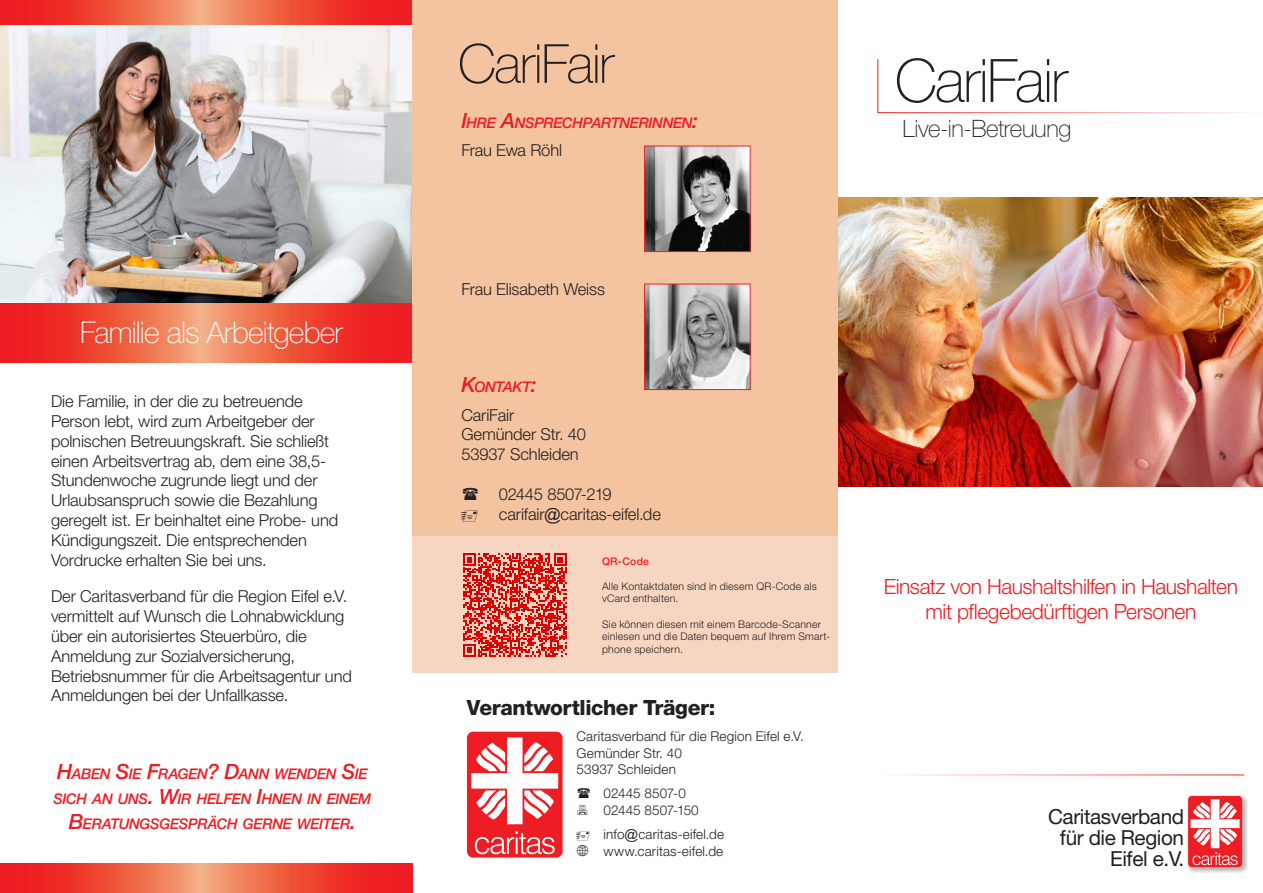
<style>
.page{position:relative;width:1263px;height:893px;background:#fff}
.page>*{position:absolute;margin:0;border:0;box-sizing:border-box;transform-origin:0 0}
.t1{font:100 60px "Helvetica Neue LT Std";letter-spacing:-.03em;color:#231f20}
.t2{font:100 54px "Helvetica Neue LT Std";letter-spacing:-.03em;color:#231f20}
.t3{font:100 30px "Helvetica Neue LT Std";letter-spacing:-.025em;color:#fff}
.t4{font:100 24px "Helvetica Neue LT Std";letter-spacing:-.015em;color:#231f20}
.t5{font:300 21px/25.2px "Helvetica Neue LT Std";letter-spacing:-.02em;color:#ee1d23;text-align:center}
.t6{font:800 21px "Helvetica Neue LT Std";letter-spacing:-.02em;color:#231f20}
.t7{font:20.7px/21.5px "Helvetica Neue LT Std";letter-spacing:-.02em;color:#231f20;text-align:right}
.t8{font:300 16.5px/19.8px "Helvetica Neue LT Std";letter-spacing:-.005em;color:#231f20}
.t9{font:italic 500 14.7px/25.2px "Helvetica Neue LT Std";letter-spacing:-.03em;color:#ee1d23;text-align:center}
.t10{font:300 13.5px/16.2px "Helvetica Neue LT Std";letter-spacing:.01em;color:#231f20}
.t11{font:300 10.5px/12.6px "Helvetica Neue LT Std";letter-spacing:.02em;color:#231f20}
.t12{font:500 10.5px "Helvetica Neue LT Std";letter-spacing:.02em;color:#ee1d23}
.s1{font-size:21px}
.s2{font-family:"Arial";font-weight:400}
</style>
<div class="page">
<svg style="left:0;top:303px;width:412px;height:60px;background:#ef513e"></svg>
<svg style="left:0;top:863px;width:412px;height:30px;background:#ef513e"></svg>
<svg style="left:0;top:0;width:412px;height:25px;background:#ef513e"></svg>
<img style="left:838px;top:198px;width:425px;height:288px">
<img style="left:0;top:25px;width:412px;height:278px">
<div style="left:412px;top:0;width:426px;height:537px;background:#f4c3a0"></div>
<div style="left:412px;top:537px;width:426px;height:136px;background:#f6d6c1"></div>
<img style="left:646px;top:148px;width:102px;height:102px">
<div style="left:644px;top:146px;width:106px;height:106px;border:1px solid #ee1d23"></div>
<img style="left:646px;top:286px;width:102px;height:102px">
<div style="left:644px;top:284px;width:106px;height:106px;border:1px solid #ee1d23"></div>
<svg style="left:463px;top:553px;width:104px;height:103px"></svg>
<div style="left:467px;top:732px;width:96px;height:126px;background:#ee1d23;border-radius:6px"></div>
<svg style="left:475px;top:831px;width:80px;height:23px"></svg>
<svg style="left:471px;top:737px;width:87px;height:87px"></svg>
<div style="left:1185px;top:793px;width:62px;height:79px;background:#231f20;opacity:.35"></div>
<div style="left:1188px;top:796px;width:54px;height:71px;background:#ee1d23;border-radius:4px"></div>
<svg style="left:1190px;top:799px;width:49px;height:66px"></svg>
<hr style="left:872px;top:775px;width:372px;height:1px;background:#ee1d23">
<hr style="left:877px;top:59px;width:1px;height:54px;background:#ee1d23">
<hr style="left:877px;top:112px;width:386px;height:1px;background:#ee1d23">
<h3 class="t3" style="left:80px;top:315px;width:264px">Familie als Arbeitgeber</h3>
<p class="t8" style="left:51px;top:391px;width:289px">Die Familie, in der die zu betreuende Person lebt, wird zum Arbeitgeber der polnischen Betreuungskraft. Sie schließt einen Arbeitsvertrag ab, dem eine 38,5- Stundenwoche zugrunde liegt und der Urlaubsanspruch sowie die Bezahlung geregelt ist. Er beinhaltet eine Probe- und Kündigungszeit. Die entsprechenden Vordrucke erhalten Sie bei uns.</p>
<p class="t8" style="left:51px;top:586px;width:302px">Der Caritasverband für die Region Eifel e.V. vermittelt auf Wunsch die Lohnabwicklung über ein autorisiertes Steuerbüro, die Anmeldung zur Sozialversicherung, Betriebsnummer für die Arbeitsagentur und Anmeldungen bei der Unfallkasse.</p>
<p class="t9" style="left:53px;top:761px;width:319px"><span class="s1">H</span>ABEN <span class="s1">S</span>IE <span class="s1">F</span>RAGEN<span class="s1">? D</span>ANN WENDEN <span class="s1">S</span>IE<br>SICH AN UNS<span class="s1">. W</span>IR HELFEN <span class="s1">I</span>HNEN IN EINEM<br><span class="s1">B</span>ERATUNGSGESPRÄCH GERNE WEITER<span class="s1">.</span></p>
<h2 class="t2" style="left:458px;top:33px;width:158px">CariFair</h2>
<p class="t9" style="left:461px;top:110px;width:238px"><span class="s1">I</span>HRE <span class="s1">A</span>NSPRECHPARTNERINNEN<span class="s1">:</span></p>
<p class="t8" style="left:461px;top:140px;width:102px">Frau Ewa Röhl</p>
<p class="t8" style="left:461px;top:279px;width:145px">Frau Elisabeth Weiss</p>
<p class="t9" style="left:461px;top:374px;width:77px"><span class="s1">K</span>ONTAK T<span class="s1">:</span></p>
<p class="t8" style="left:461px;top:404px;width:126px">CariFair<br>Gemünder Str. 40<br>53937 Schleiden</p>
<p class="t8" style="left:499px;top:484px;width:163px">02445 8507-219 carifair<span class="s2">@</span>caritas-eifel.de</p>
<p class="t12" style="left:602px;top:554px;width:49px">QR-Code</p>
<p class="t11" style="left:602px;top:579px;width:216px">Alle Kontaktdaten sind in diesem QR-Code als vCard enthalten.</p>
<p class="t11" style="left:602px;top:617px;width:230px">Sie können diesen mit einem Barcode-Scanner einlesen und die Daten bequem auf Ihrem Smart&shy;phone speichern.</p>
<p class="t6" style="left:467px;top:694px;width:250px">Verantwortlicher Träger:</p>
<p class="t10" style="left:577px;top:728px;width:229px">Caritasverband für die Region Eifel e.V.<br>Gemünder Str. 40<br>53937 Schleiden</p>
<p class="t10" style="left:604px;top:785px;width:97px">02445 8507-0<br>02445 8507-150</p>
<p class="t10" style="left:604px;top:826px;width:122px">info<span class="s2">@</span>caritas-eifel.de www.caritas-eifel.de</p>
<h1 class="t1" style="left:895px;top:46px;width:174px">CariFair</h1>
<h3 class="t4" style="left:902px;top:115px;width:170px">Live-in-Betreuung</h3>
<p class="t5" style="left:884px;top:574px;width:356px">Einsatz von Haushaltshilfen in Haushalten mit pflegebedürftigen Personen</p>
<p class="t7" style="left:1048px;top:805px;width:138px">Caritasverband für die Region<br>Eifel e.V.</p>
</div>
